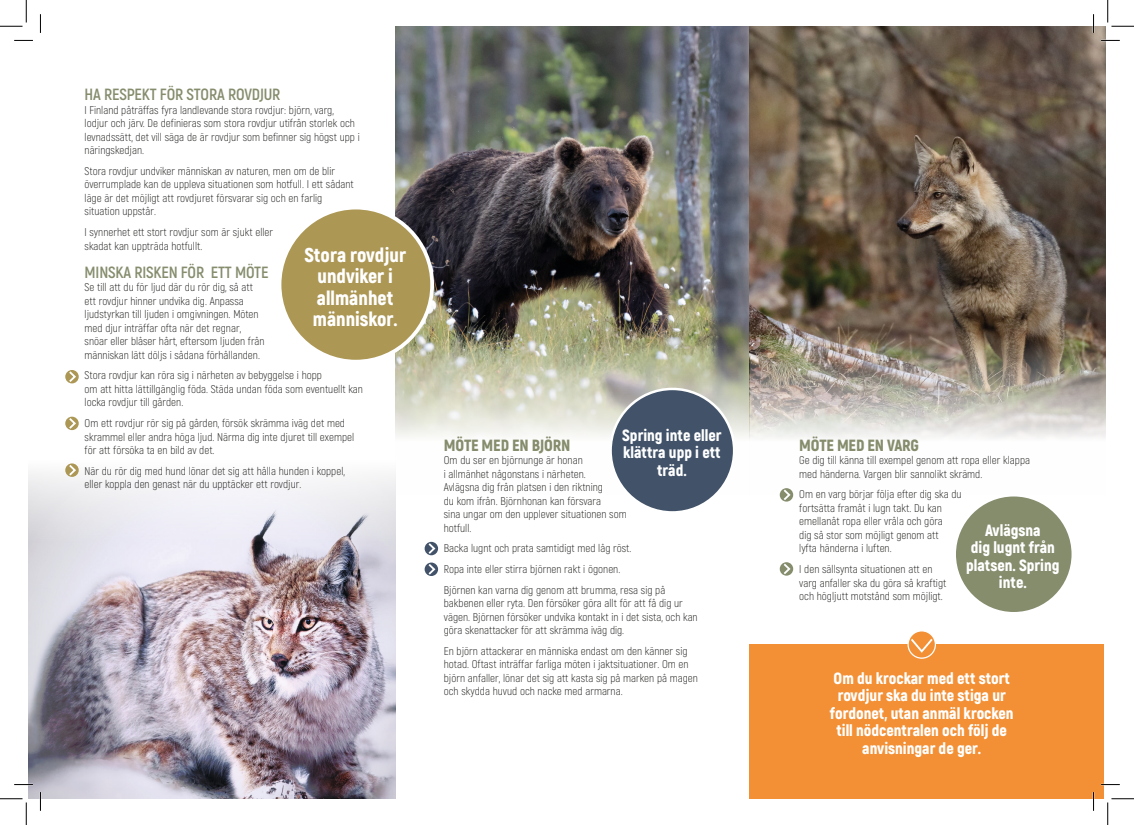
<style>
.page{position:relative;width:1134px;height:825px;background:#fff}
.page>*{position:absolute;margin:0;border:0;box-sizing:border-box;transform-origin:0 0}
.t1{font:900 20px/21.2px "Akrobat";color:#fff;text-align:center}
.t2{font:900 16.25px/17.5px "Akrobat";color:#fff;text-align:center}
.Väliotsikko{font:700 16.25px "Akrobat";letter-spacing:-.01em;color:#858d6d}
.Väliotsikko-2{font:900 16.25px "Akrobat";letter-spacing:-.01em;color:#858d6d}
.Leipis{font:300 11.25px/13.5px "Akrobat";color:#1d1d1b}
</style>
<div class="page">
<div style="left:749px;top:645px;width:354px;height:154px;background:#f39035"></div>
<img style="left:28px;top:472px;width:367px;height:327px">
<div style="left:954px;top:495px;width:118px;height:118px;background:#858d6d;border-radius:50%"></div>
<div style="left:953px;top:494px;width:120px;height:120px;border:2px solid #fff;border-radius:50%"></div>
<img style="left:395px;top:26px;width:354px;height:411px">
<img style="left:749px;top:26px;width:355px;height:413px">
<div style="left:279px;top:208px;width:153px;height:154px;background:#ac9755;border-radius:50%"></div>
<div style="left:277px;top:206px;width:157px;height:158px;border:4px solid #fff;border-radius:50%"></div>
<div style="left:610px;top:389px;width:124px;height:123px;background:#415269;border-radius:50%"></div>
<div style="left:609px;top:388px;width:126px;height:126px;border:2px solid #fff;border-radius:50%"></div>
<svg style="left:424px;top:542px;width:14px;height:13px"></svg>
<svg style="left:426px;top:541px;width:11px;height:15px"></svg>
<svg style="left:779px;top:562px;width:14px;height:14px"></svg>
<svg style="left:781px;top:562px;width:10px;height:14px"></svg>
<svg style="left:907px;top:631px;width:28px;height:27px"></svg>
<div style="left:907px;top:630px;width:28px;height:29px;border:1px solid #fff;border-radius:50%"></div>
<svg style="left:908px;top:637px;width:26px;height:17px"></svg>
<svg style="left:779px;top:488px;width:14px;height:14px"></svg>
<svg style="left:781px;top:488px;width:10px;height:14px"></svg>
<svg style="left:424px;top:563px;width:14px;height:13px"></svg>
<svg style="left:426px;top:562px;width:11px;height:14px"></svg>
<svg style="left:65px;top:417px;width:14px;height:13px"></svg>
<svg style="left:67px;top:416px;width:10px;height:15px"></svg>
<svg style="left:65px;top:370px;width:14px;height:13px"></svg>
<svg style="left:67px;top:370px;width:10px;height:14px"></svg>
<svg style="left:65px;top:463px;width:14px;height:14px"></svg>
<svg style="left:67px;top:463px;width:10px;height:14px"></svg>
<svg style="left:14px;top:40px;width:19px;height:1px"></svg>
<svg style="left:1100px;top:40px;width:19px;height:1px"></svg>
<svg style="left:14px;top:784px;width:19px;height:1px"></svg>
<svg style="left:1101px;top:784px;width:18px;height:1px"></svg>
<svg style="left:40px;top:14px;width:1px;height:19px"></svg>
<svg style="left:40px;top:792px;width:1px;height:19px"></svg>
<svg style="left:1092px;top:14px;width:2px;height:19px"></svg>
<svg style="left:1092px;top:792px;width:2px;height:19px"></svg>
<svg style="left:0;top:0;width:27px;height:27px"></svg>
<svg style="left:0;top:798px;width:27px;height:27px"></svg>
<svg style="left:1107px;top:0;width:26px;height:27px"></svg>
<svg style="left:1107px;top:798px;width:26px;height:27px"></svg>
<p class="Väliotsikko" style="left:85px;top:85px;width:197px">HA RESPEKT FÖR STORA ROVDJUR</p>
<p class="Leipis" style="left:85px;top:103px;width:276px">I Finland påträffas fyra landlevande stora rovdjur: björn, varg, lodjur och järv. De definieras som stora rovdjur utifrån storlek och levnadssätt, det vill säga de är rovdjur som befinner sig högst upp i näringskedjan.</p>
<p class="Leipis" style="left:85px;top:164px;width:270px">Stora rovdjur undviker människan av naturen, men om de blir överrumplade kan de uppleva situationen som hotfull. I ett sådant läge är det möjligt att rovdjuret försvarar sig och en farlig situation uppstår.</p>
<p class="Leipis" style="left:85px;top:225px;width:190px">I synnerhet ett stort rovdjur som är sjukt eller skadat kan uppträda hotfullt.</p>
<p class="Väliotsikko" style="left:85px;top:262px;width:185px">MINSKA RISKEN FÖR ETT MÖTE</p>
<p class="Leipis" style="left:85px;top:281px;width:181px">Se till att du för ljud där du rör dig, så att ett rovdjur hinner undvika dig. Anpassa ljudstyrkan till ljuden i omgivningen. Möten med djur inträffar ofta när det regnar, snöar eller blåser hårt, eftersom ljuden från människan lätt döljs i sådana förhållanden.</p>
<p class="Leipis" style="left:85px;top:369px;width:280px">Stora rovdjur kan röra sig i närheten av bebyggelse i hopp<br>om att hitta lättillgänglig föda. Städa undan föda som eventuellt kan locka rovdjur till gården.</p>
<p class="Leipis" style="left:85px;top:416px;width:271px">Om ett rovdjur rör sig på gården, försök skrämma iväg det med skrammel eller andra höga ljud. Närma dig inte djuret till exempel för att försöka ta en bild av det.</p>
<p class="Leipis" style="left:85px;top:464px;width:262px">När du rör dig med hund lönar det sig att hålla hunden i koppel, eller koppla den genast när du upptäcker ett rovdjur.</p>
<p class="t1" style="left:304px;top:244px;width:103px">Stora rovdjur undviker i allmänhet människor.</p>
<p class="t2" style="left:622px;top:426px;width:101px">Spring inte eller klättra upp i ett träd.</p>
<p class="Väliotsikko-2" style="left:444px;top:435px;width:128px">MÖTE MED EN BJÖRN</p>
<p class="Leipis" style="left:444px;top:454px;width:184px">Om du ser en björnunge är honan<br>i allmänhet någonstans i närheten.<br>Avlägsna dig från platsen i den riktning<br>du kom ifrån. Björnhonan kan försvara<br>sina ungar om den upplever situationen som hotfull.</p>
<p class="Leipis" style="left:444px;top:542px;width:189px">Backa lugnt och prata samtidigt med låg röst.</p>
<p class="Leipis" style="left:444px;top:562px;width:178px">Ropa inte eller stirra björnen rakt i ögonen.</p>
<p class="Leipis" style="left:444px;top:583px;width:255px">Björnen kan varna dig genom att brumma, resa sig på bakbenen eller ryta. Den försöker göra allt för att få dig ur vägen. Björnen försöker undvika kontakt in i det sista, och kan göra skenattacker för att skrämma iväg dig.</p>
<p class="Leipis" style="left:444px;top:644px;width:255px">En björn attackerar en människa endast om den känner sig hotad. Oftast inträffar farliga möten i jaktsituationer. Om en björn anfaller, lönar det sig att kasta sig på marken på magen och skydda huvud och nacke med armarna.</p>
<p class="Väliotsikko-2" style="left:799px;top:435px;width:121px">MÖTE MED EN VARG</p>
<p class="Leipis" style="left:799px;top:454px;width:232px">Ge dig till känna till exempel genom att ropa eller klappa med händerna. Vargen blir sannolikt skrämd.</p>
<p class="Leipis" style="left:799px;top:488px;width:164px">Om en varg börjar följa efter dig ska du fortsätta framåt i lugn takt. Du kan emellanåt ropa eller vråla och göra<br>dig så stor som möjligt genom att<br>lyfta händerna i luften.</p>
<p class="Leipis" style="left:799px;top:562px;width:149px">I den sällsynta situationen att en varg anfaller ska du göra så kraftigt och högljutt motstånd som möjligt.</p>
<p class="t2" style="left:965px;top:521px;width:95px">Avlägsna<br>dig lugnt från platsen. Spring inte.</p>
<p class="t2" style="left:829px;top:669px;width:185px">Om du krockar med ett stort rovdjur ska du inte stiga ur fordonet, utan anmäl krocken till nödcentralen och följ de anvisningar de ger.</p>
</div>
